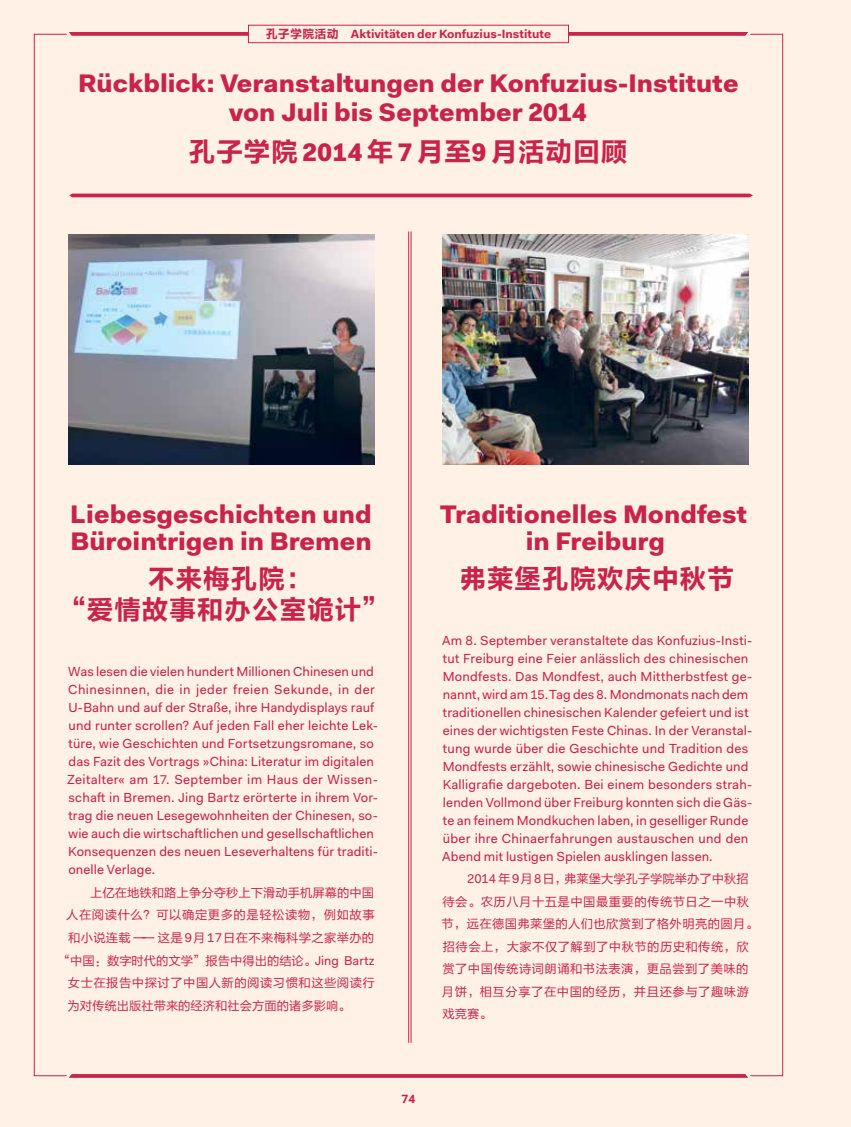
<style>
.page{position:relative;width:851px;height:1127px;background:#fff}
.page>*{position:absolute;margin:0;border:0;box-sizing:border-box;transform-origin:0 0}
.t1{font:27px/31.5px "FZLTCHK GBK1 0";letter-spacing:.02em;color:#c9234a;text-align:center}
.t2{font:900 25.5px/27px "Fakt Pro";color:#c9234a;text-align:center}
.t3{font:13.2px/18px "Fakt Pro";letter-spacing:.01em;color:#c9234a}
.t4{font:12.3px/22.5px "FZLTHK GBK1 0";letter-spacing:.035em;color:#c9234a}
.t5{font:12.3px "FZLTHK GBK1 0";color:#c9234a}
.t6{font:12.3px "FZLTHK GBK1 0";letter-spacing:.005em;color:#c9234a}
.t7{font:700 12px "Fakt Pro";color:#c9234a}
.s1{font-family:"FZLTCHK GBK1 0";font-weight:400}
.s2{font-family:"Fakt Pro";font-weight:900;font-size:25.5px}
.s3{font-size:12.75px}
.s4{font-family:"Fakt Pro";font-size:12.75px}
</style>
<div class="page">
<div style="left:0;top:0;width:850px;height:1127px;background:#fff1e6"></div>
<hr style="left:411px;top:231px;width:1px;height:812px;background:#c9234a">
<hr style="left:408px;top:231px;width:1px;height:812px;background:#c9234a">
<hr style="left:69px;top:194px;width:683px;height:3px;background:#c9234a">
<img style="left:442px;top:235px;width:306px;height:229px">
<img style="left:68px;top:235px;width:306px;height:229px">
<svg style="left:75px;top:32px;width:667px;height:4px"></svg>
<svg style="left:61px;top:32px;width:14px;height:4px"></svg>
<svg style="left:742px;top:32px;width:13px;height:4px"></svg>
<svg style="left:75px;top:1074px;width:667px;height:4px;background:#cc2f53"></svg>
<svg style="left:61px;top:1074px;width:14px;height:4px"></svg>
<svg style="left:742px;top:1074px;width:13px;height:4px"></svg>
<div style="left:248px;top:25px;width:320px;height:18px;background:#fff1e6"></div>
<div style="left:248px;top:25px;width:320px;height:18px;border:1px solid #c9234a"></div>
<p class="t7" style="left:266px;top:26px;width:287px"><span class="s1">孔子学院活动</span> Aktivitäten der Konfuzius-Institute</p>
<h2 class="t2" style="left:78px;top:69px;width:662px;line-height:28.8px">Rückblick: Veranstaltungen der Konfuzius-Institute von Juli bis September 2014</h2>
<h1 class="t1" style="left:188px;top:137px;width:440px">孔子学院<span class="s2">2014</span>年<span class="s2">7</span>月至<span class="s2">9</span>月活动回顾</h1>
<h2 class="t2" style="left:70px;top:501px;width:303px;text-align:left">Liebesgeschichten und<br>Bürointrigen in Bremen</h2>
<h1 class="t1" style="left:59px;top:563px;width:331px">不来梅孔院：<br>“爱情故事和办公室诡计”</h1>
<p class="t3" style="left:67px;top:663px;width:312px">Was lesen die vielen hundert Millionen Chinesen und Chinesinnen, die in jeder freien Sekunde, in der U -Bahn und auf der Straße, ihre Handydisplays rauf und runter scrollen? Auf jeden Fall eher leichte Lek&shy;türe, wie Geschichten und Fortsetzungsromane, so das Fazit des Vortrags »China: Literatur im digitalen Zeitalter« am <span class="s3">17</span>. September im Haus der Wissen&shy;schaft in Bremen. Jing Bartz erörterte in ihrem Vor&shy;trag die neuen Lesegewohnheiten der Chinesen, so&shy;wie auch die wirtschaftlichen und gesellschaftlichen Konsequenzen des neuen Leseverhaltens für traditi&shy;onelle Verlage.</p>
<p class="t6" style="left:90px;top:886px;width:285px">上亿在地铁和路上争分夺秒上下滑动手机屏幕的中国</p>
<p class="t4" style="left:66px;top:904px;width:310px">人在阅读什么？可以确定更多的是轻松读物，例如故事</p>
<p class="t4" style="left:68px;top:927px;width:307px">和小说连载 —— 这是<span class="s4">9</span>月<span class="s4">17</span>日在不来梅科学之家举办的</p>
<p class="t5" style="left:58px;top:953px;width:318px">“中国：数字时代的文学”报告中得出的结论。<span class="s4">Jing Bartz</span></p>
<p class="t4" style="left:68px;top:972px;width:308px">女士在报告中探讨了中国人新的阅读习惯和这些阅读行</p>
<p class="t5" style="left:67px;top:998px;width:284px">为对传统出版社带来的经济和社会方面的诸多影响。</p>
<h2 class="t2" style="left:440px;top:501px;width:308px">Traditionelles Mondfest in Freiburg</h2>
<h1 class="t1" style="left:459px;top:563px;width:276px">弗莱堡孔院欢庆中秋节</h1>
<p class="t3" style="left:442px;top:631px;width:312px">Am 8. September veranstaltete das Konfuzius-I nsti&shy;tut Freiburg eine Feier anlässlich des chinesischen Mondfests. Das Mondfest, auch Mittherbstfest ge&shy;nannt, wird am <span class="s3">15</span>. Tag des <span class="s3">8</span>. Mondmonats nach dem traditionellen chinesischen Kalender gefeiert und ist eines der wichtigsten Feste Chinas. I n der Veranstal&shy;tung wurde über die Geschichte und Tradition des Mondfests erzählt, sowie chinesische Gedichte und Kalligrafie dargeboten. Bei einem besonders strah&shy;lenden Vollmond über Freiburg konnten sich die Gäs&shy;te an feinem Mondkuchen laben, in geselliger Runde über ihre Chinaerfahrungen austauschen und den Abend mit lustigen Spielen ausklingen lassen.</p>
<p class="t4" style="left:441px;top:868px;width:318px;text-indent:26px"><span class="s4">2014</span> 年<span class="s4">9</span>月<span class="s4">8</span>日，弗莱堡大学孔子学院举办了中秋招待会。农历八月十五是中国最重要的传统节日之一中秋节，远在德国弗莱堡的人们也欣赏到了格外明亮的圆月。招待会上，大家不仅了解到了中秋节的历史和传统，欣赏了中国传统诗词朗诵和书法表演，更品尝到了美味的月饼，相互分享了在中国的经历，并且还参与了趣味游戏竞赛。</p>
<p class="t7" style="left:401px;top:1090px;width:15px">74</p>
</div>
